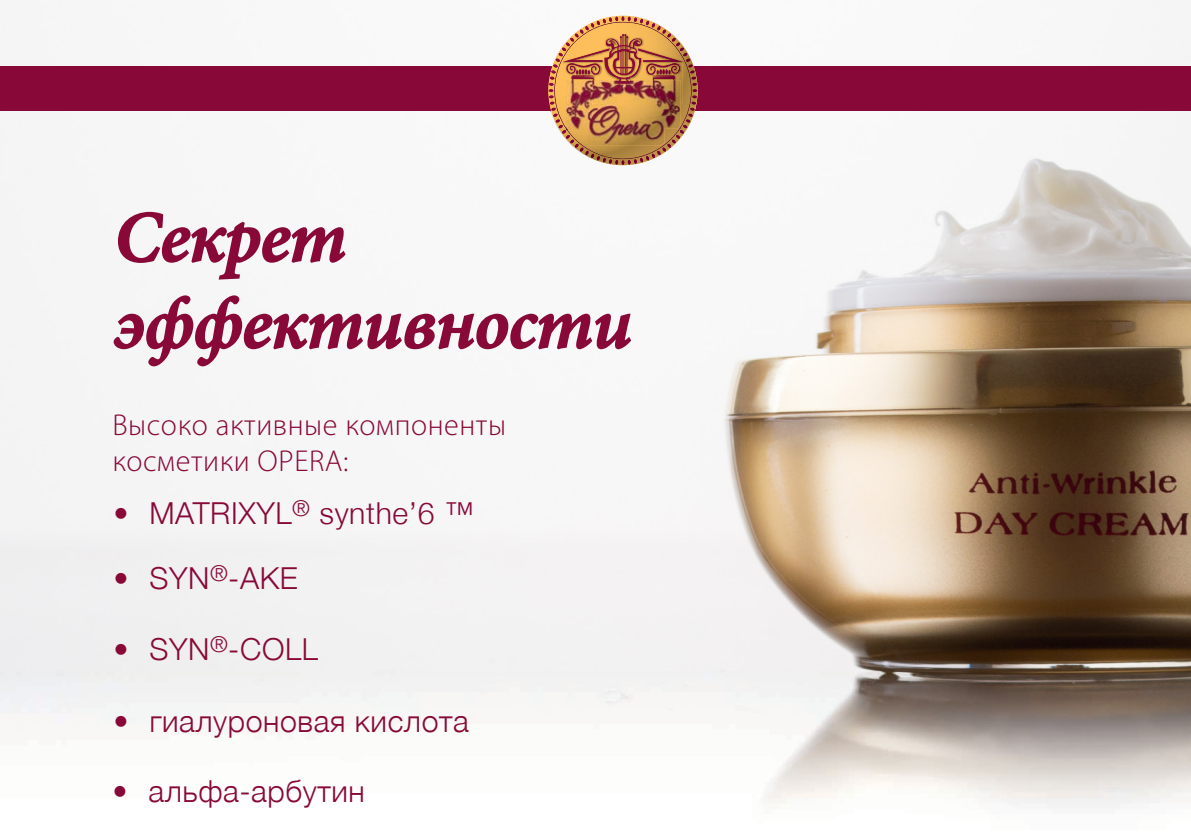
<style>
.page{position:relative;width:1191px;height:840px;background:#fff}
.page>*{position:absolute;margin:0;border:0;box-sizing:border-box;transform-origin:0 0}
.t1{font:italic 600 72px/86.4px "Minion Pro";letter-spacing:-.01em;color:#880937}
.t2{font:300 30.2px "Helvetica Neue";letter-spacing:.02em;color:#880937}
.t3{font:300 30.2px/36.2px "Myriad Pro";letter-spacing:.02em;color:#880937}
</style>
<div class="page">
<img style="left:0;top:6px;width:1191px;height:665px">
<img style="left:0;top:671px;width:1191px;height:138px">
<svg style="left:117px;top:211px;width:230px;height:69px"></svg>
<svg style="left:113px;top:294px;width:519px;height:73px"></svg>
<div style="left:0;top:66px;width:1191px;height:45px;background:#880937"></div>
<svg style="left:547px;top:15px;width:150px;height:150px"></svg>
<img style="left:566px;top:80px;width:114px;height:66px">
<h1 class="t1" style="left:114px;top:194px;width:519px">Секрет эффективности</h1>
<p class="t3" style="left:112px;top:407px;width:395px">Высоко активные компоненты косметики OPERA:</p>
<p class="t2" style="left:113px;top:489px;width:362px">• MATRIXYL<sup>®</sup> synthe’6 ™</p>
<p class="t2" style="left:113px;top:553px;width:186px">• SYN<sup>®</sup>-AKE</p>
<p class="t2" style="left:113px;top:625px;width:206px">• SYN<sup>®</sup>-COLL</p>
<p class="t2" style="left:113px;top:696px;width:357px">• гиалуроновая кислота</p>
<p class="t2" style="left:113px;top:766px;width:254px">• альфа-арбутин</p>
</div>
